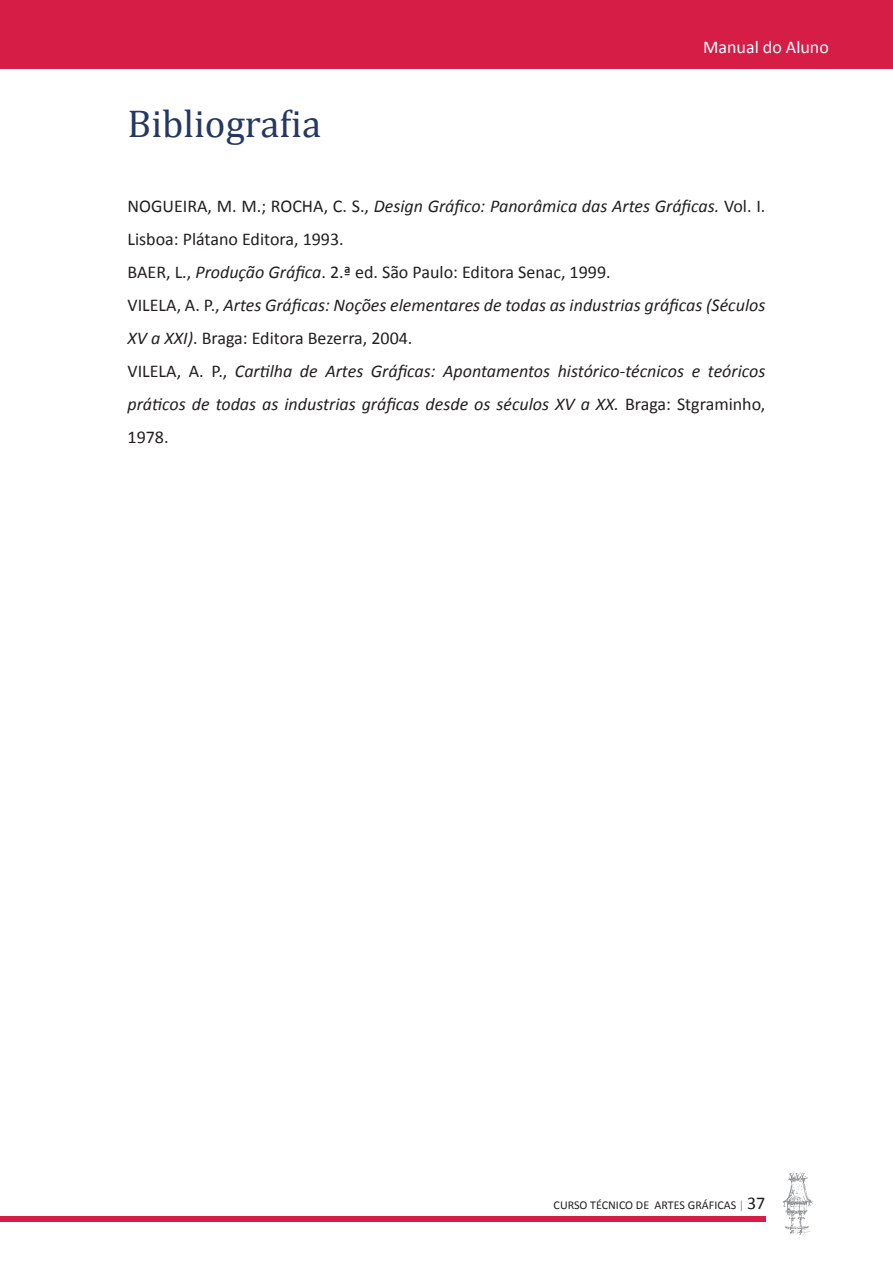
<style>
.page{position:relative;width:893px;height:1263px;background:#fff}
.page>*{position:absolute;margin:0;border:0;box-sizing:border-box;transform-origin:0 0}
.Tx_Título{font:39px "Cambria";color:#243862}
.Tx_Normal{font:italic 18px/33px "Calibri";color:#231f20}
.Tx_Normal-2{font:18px/33px "Calibri";color:#231f20}
.t1{font:18px "Calibri";color:#fff}
.t2{font:12px "Calibri";color:#231f20}
.s1{font-style:italic}
.s2{font-style:normal}
.s3{color:#8f9194}
.s4{font-size:18px}
</style>
<div class="page">
<div style="left:0;top:1216px;width:765px;height:5px;background:#d61d46"></div>
<div style="left:0;top:0;width:893px;height:68px;background:#d61d46"></div>
<svg style="left:783px;top:1171px;width:30px;height:64px"></svg>
<p class="Tx_Título" style="left:128px;top:100px;width:195px">Bibliografia</p>
<p class="t1" style="left:703px;top:35px;width:127px">Manual do Aluno</p>
<p class="Tx_Normal-2" style="left:128px;top:189px;width:639px">NOGUEIRA, M. M.; ROCHA, C. S., <span class="s1">Design Gráfico: Panorâmica das Artes Gráficas.</span> Vol. I.<br>Lisboa: Plátano Editora, 1993.</p>
<p class="Tx_Normal-2" style="left:128px;top:255px;width:485px">BAER, L., <span class="s1">Produção Gráfica</span>. 2.ª ed. São Paulo: Editora Senac, 1999.</p>
<p class="Tx_Normal" style="left:128px;top:287px;width:639px"><span class="s2">VILELA, A. P.,</span> Artes Gráficas: Noções elementares de todas as industrias gráficas (Séculos<br>XV a XXI)<span class="s2">. Braga: Editora Bezerra, 2004.</span></p>
<p class="Tx_Normal" style="left:128px;top:353px;width:639px;text-align:justify"><span class="s2">VILELA, A. P.,</span> Cartilha de Artes Gráficas: Apontamentos histórico-técnicos e teóricos práticos de todas as industrias gráficas desde os séculos XV a XX. <span class="s2">Braga: Stgraminho, 1978.</span></p>
<p class="t2" style="left:554px;top:1197px;width:213px">CURSO TÉCNICO DE ARTES GRÁFICAS <span class="s3">|</span> <span class="s4">37</span></p>
</div>
